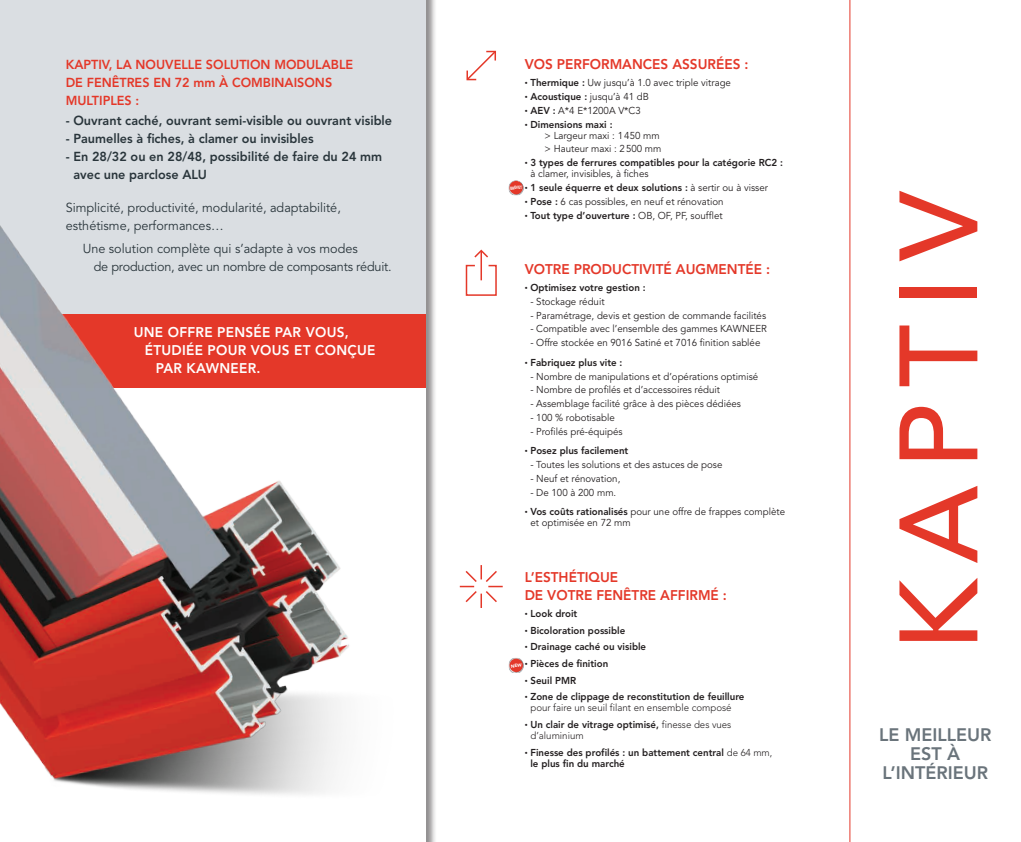
<style>
.page{position:relative;width:1021px;height:842px;background:#fff}
.page>*{position:absolute;margin:0;border:0;box-sizing:border-box;transform-origin:0 0}
.t1{font:500 110px "Avenir";letter-spacing:.15em;color:#e43829}
.t2{font:800 18px/19px "Avenir";color:#6a747b;text-align:center}
.t3{font:800 14px/18px "Avenir";color:#e43829}
.t4{font:800 14px "Avenir";letter-spacing:.02em;color:#fff}
.t5{font:13px/18px "Avenir";color:#29353b}
.t6{font:800 13px/18px "Avenir";color:#29353b}
.t7{font:800 13px/18px "Avenir";color:#e43829}
.t8{font:10px/11px "Avenir";color:#231f20}
.t9{font:800 10px/11px "Avenir";color:#231f20}
.t10{font:900 4.5px "Avenir";color:#fff;scale:.72 1}
.s1{font-weight:800;font-size:6px}
.s2{font-weight:800}
.s3{font-size:6px}
.s4{font-weight:400}
.s5{font-weight:300}
</style>
<div class="page">
<div style="left:397px;top:0;width:39px;height:842px;background:#231f20;opacity:.5"></div>
<div style="left:0;top:0;width:425px;height:368px;background:#dadee2"></div>
<img style="left:0;top:137px;width:524px;height:705px">
<hr style="left:849px;top:0;width:1px;height:842px;background:#e43829">
<svg style="left:466px;top:50px;width:30px;height:31px"></svg>
<svg style="left:465px;top:248px;width:32px;height:49px"></svg>
<svg style="left:460px;top:565px;width:42px;height:43px"></svg>
<img style="left:508px;top:658px;width:16px;height:15px">
<img style="left:508px;top:180px;width:1px;height:15px">
<svg style="left:509px;top:180px;width:14px;height:15px"></svg>
<svg style="left:509px;top:658px;width:14px;height:15px"></svg>
<p class="t7" style="left:66px;top:55px;width:289px">KAPTIV, LA NOUVELLE SOLUTION MODULABLE<br>DE FENÊTRES EN 72 mm À COMBINAISONS<br>MULTIPLES :</p>
<p class="t6" style="left:66px;top:112px;width:328px">- Ouvrant caché, ouvrant semi-visible ou ouvrant visible</p>
<p class="t6" style="left:66px;top:130px;width:249px">- Paumelles à fiches, à clamer ou invisibles</p>
<p class="t6" style="left:73px;top:148px;width:310px;text-indent:-8px">- En 28/32 ou en 28/48, possibilité de faire du 24 mm avec une parclose ALU</p>
<p class="t5" style="left:66px;top:198px;width:276px">Simplicité, productivité, modularité, adaptabilité, esthétisme, performances…</p>
<p class="t5" style="left:94px;top:240px;width:299px;text-indent:-11px">Une solution complète qui s’adapte à vos modes<br>de production, avec un nombre de composants réduit.</p>
<p class="t4" style="left:134px;top:323px;width:216px">UNE OFFRE PENSÉE PAR VOUS,</p>
<p class="t4" style="left:145px;top:341px;width:232px">ÉTUDIÉE POUR VOUS ET CONÇUE</p>
<p class="t4" style="left:156px;top:359px;width:106px">PAR KAWNEER.</p>
<p class="t3" style="left:524px;top:55px;width:225px">VOS PERFORMANCES ASSURÉES :</p>
<p class="t8" style="left:524px;top:77px;width:208px"><span class="s1">•</span> <span class="s2">Thermique :</span> Uw jusqu’à 1.0 avec triple vitrage</p>
<p class="t9" style="left:524px;top:91px;width:126px"><span class="s3">•</span> Acoustique : <span class="s4">jusqu’à 41 dB</span></p>
<p class="t8" style="left:524px;top:105px;width:118px"><span class="s1">•</span> <span class="s2">AEV :</span> A*4 E*1200A V*C3</p>
<p class="t9" style="left:524px;top:119px;width:89px"><span class="s3">•</span> Dimensions maxi :</p>
<p class="t8" style="left:544px;top:130px;width:117px">&gt; Largeur maxi : 1450 mm</p>
<p class="t8" style="left:544px;top:144px;width:118px">&gt; Hauteur maxi : 2500 mm</p>
<p class="t9" style="left:530px;top:157px;width:254px;text-indent:-6px"><span class="s3">•</span> 3 types de ferrures compatibles pour la catégorie RC2 : <span class="s4">à clamer, invisibles, à fiches</span></p>
<p class="t9" style="left:524px;top:182px;width:245px"><span class="s3">•</span> 1 seule équerre et deux solutions : <span class="s4">à sertir ou à visser</span></p>
<p class="t8" style="left:524px;top:196px;width:200px"><span class="s1">•</span> <span class="s2">Pose :</span> 6 cas possibles, en neuf et rénovation</p>
<p class="t9" style="left:524px;top:210px;width:199px"><span class="s3">•</span> Tout type d’ouverture : <span class="s4">OB, OF, PF, soufflet</span></p>
<p class="t10" style="left:509px;top:184px;width:18px;rotate:-7deg">BREVET</p>
<p class="t3" style="left:524px;top:260px;width:247px">VOTRE PRODUCTIVITÉ AUGMENTÉE :</p>
<p class="t9" style="left:524px;top:282px;width:122px"><span class="s3">•</span> Optimisez votre gestion :</p>
<p class="t8" style="left:530px;top:296px;width:76px">- Stockage réduit</p>
<p class="t8" style="left:530px;top:310px;width:237px">- Paramétrage, devis et gestion de commande facilités</p>
<p class="t8" style="left:530px;top:324px;width:238px">- Compatible avec l’ensemble des gammes KAWNEER</p>
<p class="t8" style="left:530px;top:337px;width:231px">- Offre stockée en 9016 Satiné et 7016 finition sablée</p>
<p class="t9" style="left:524px;top:357px;width:99px"><span class="s3">•</span> Fabriquez plus vite :</p>
<p class="t8" style="left:530px;top:371px;width:229px">- Nombre de manipulations et d’opérations optimisé</p>
<p class="t8" style="left:530px;top:385px;width:191px">- Nombre de profilés et d’accessoires réduit</p>
<p class="t8" style="left:530px;top:398px;width:212px">- Assemblage facilité grâce à des pièces dédiées</p>
<p class="t8" style="left:530px;top:412px;width:86px">- 100 % robotisable</p>
<p class="t8" style="left:530px;top:426px;width:94px">- Profilés pré-équipés</p>
<p class="t9" style="left:524px;top:445px;width:105px"><span class="s3">•</span> Posez plus facilement</p>
<p class="t8" style="left:530px;top:459px;width:194px">- Toutes les solutions et des astuces de pose</p>
<p class="t8" style="left:530px;top:473px;width:91px">- Neuf et rénovation,</p>
<p class="t8" style="left:530px;top:487px;width:87px">- De 100 à 200 mm.</p>
<p class="t8" style="left:530px;top:507px;width:256px;text-indent:-6px"><span class="s1">•</span> <span class="s2">Vos coûts rationalisés</span> pour une offre de frappes complète et optimisée en 72 mm</p>
<p class="t3" style="left:524px;top:568px;width:204px">L’ESTHÉTIQUE<br>DE VOTRE FENÊTRE AFFIRMÉ :</p>
<p class="t9" style="left:524px;top:608px;width:54px"><span class="s3">•</span> Look droit</p>
<p class="t9" style="left:524px;top:625px;width:102px"><span class="s3">•</span> Bicoloration possible</p>
<p class="t9" style="left:524px;top:641px;width:123px"><span class="s3">•</span> Drainage caché ou visible</p>
<p class="t9" style="left:524px;top:658px;width:85px"><span class="s3">•</span> Pièces de finition</p>
<p class="t9" style="left:524px;top:675px;width:53px"><span class="s3">•</span> Seuil PMR</p>
<p class="t9" style="left:530px;top:691px;width:215px;text-indent:-6px"><span class="s3">•</span> Zone de clippage de reconstitution de feuillure <span class="s5">pour faire un seuil filant en ensemble composé</span></p>
<p class="t9" style="left:530px;top:719px;width:202px;text-indent:-6px"><span class="s3">•</span> Un clair de vitrage optimisé, <span class="s5">finesse des vues d’aluminium</span></p>
<p class="t9" style="left:530px;top:747px;width:243px;text-indent:-6px"><span class="s3">•</span> Finesse des profilés : un battement central <span class="s5">de 64 mm, </span>le plus fin du marché</p>
<p class="t1" style="left:875px;top:651px;width:462px;rotate:-90deg">KAPTIV</p>
<p class="t2" style="left:879px;top:725px;width:114px">LE MEILLEUR<br>EST À<br>L’INTÉRIEUR</p>
</div>
